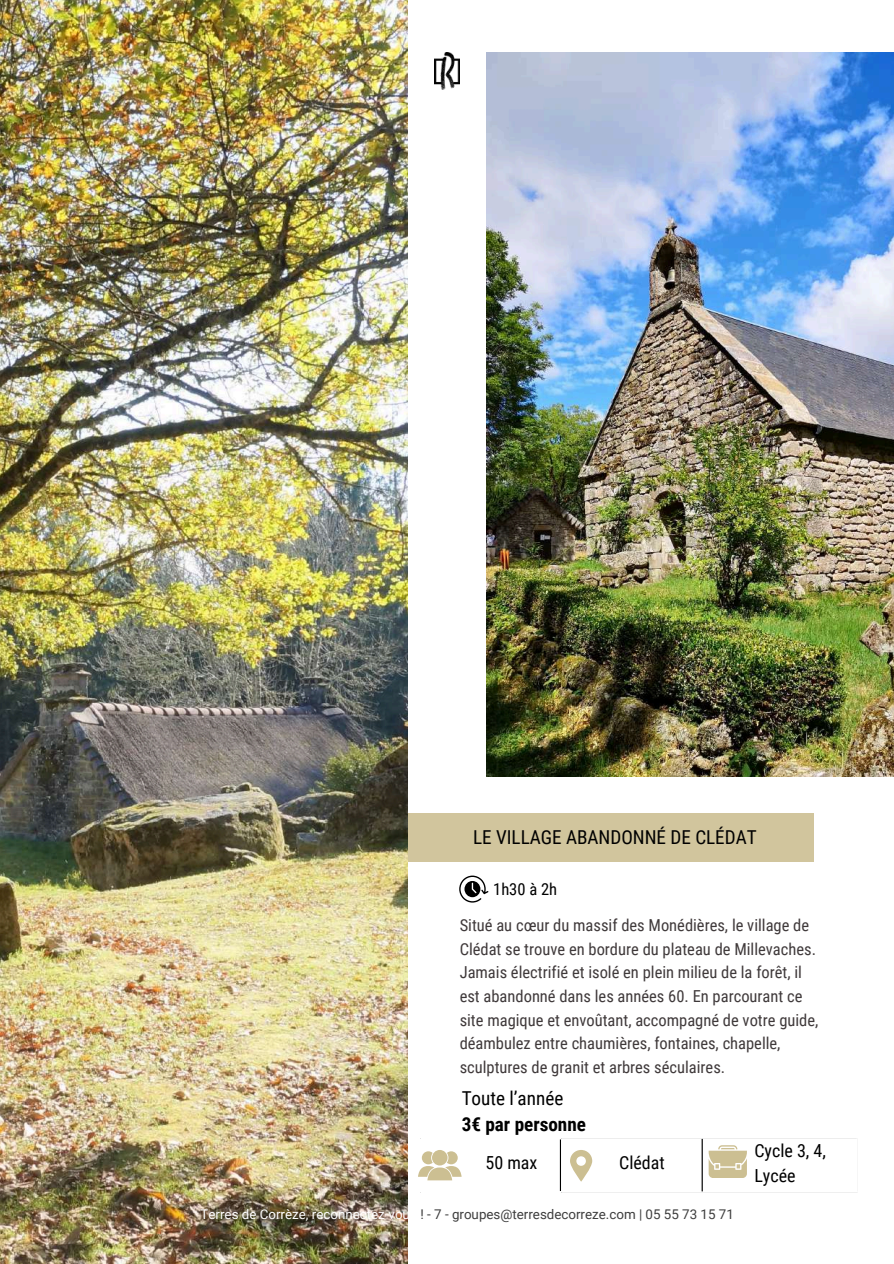
<style>
.page{position:relative;width:894px;height:1264px;background:#fff}
.page>*{position:absolute;margin:0;border:0;box-sizing:border-box;transform-origin:0 0}
.t1{font:19.2px "Roboto Condensed";color:#000}
.t2{font:700 19.2px "Roboto Condensed";color:#000}
.t3{font:18px/24.8px "Roboto Condensed";color:#000}
.t4{font:16.5px/23.7px "Roboto Condensed";color:#3f393a}
.t5{font:16.5px "Roboto Condensed";color:#000}
.t6{font:13.35px "Roboto";color:#3d3d3d}
.s1{color:#fff}
</style>
<div class="page">
<img style="left:486px;top:52px;width:407px;height:724px">
<div style="left:355px;top:813px;width:458px;height:48px;background:#d1c59d"></div>
<svg style="left:459px;top:875px;width:29px;height:27px"></svg>
<img style="left:434px;top:52px;width:25px;height:38px">
<img style="left:0;top:0;width:407px;height:1263px">
<hr style="left:559px;top:1139px;width:2px;height:51px;background:#000">
<hr style="left:701px;top:1138px;width:1px;height:53px;background:#000">
<svg style="left:418px;top:1151px;width:43px;height:29px"></svg>
<div style="left:432px;top:1149px;width:15px;height:16px;background:#ccbf92;border-radius:50%"></div>
<svg style="left:570px;top:1150px;width:22px;height:31px"></svg>
<svg style="left:708px;top:1145px;width:38px;height:32px"></svg>
<p class="t1" style="left:473px;top:826px;width:285px">LE VILLAGE ABANDONNÉ DE CLÉDAT</p>
<p class="t5" style="left:493px;top:879px;width:65px">1h30 à 2h</p>
<p class="t4" style="left:459px;top:913px;width:360px">Situé au cœur du massif des Monédières, le village de Clédat se trouve en bordure du plateau de Millevaches.<br>Jamais électrifié et isolé en plein milieu de la forêt, il est abandonné dans les années 60. En parcourant ce site magique et envoûtant, accompagné de votre guide, déambulez entre chaumières, fontaines, chapelle, sculptures de granit et arbres séculaires.</p>
<p class="t1" style="left:461px;top:1087px;width:103px">Toute l’année</p>
<p class="t2" style="left:461px;top:1113px;width:126px">3€ par personne</p>
<p class="t3" style="left:485px;top:1150px;width:53px">50 max</p>
<p class="t3" style="left:619px;top:1150px;width:47px">Clédat</p>
<p class="t6" style="left:200px;top:1206px;width:534px"><span class="s1">Terres de Corrèze, reconnectez-vous</span> ! - 7 - groupes@terresdecorreze.com | 05 55 73 15 71</p>
<p class="t3" style="left:754px;top:1138px;width:73px">Cycle 3, 4,<br>Lycée</p>
</div>
